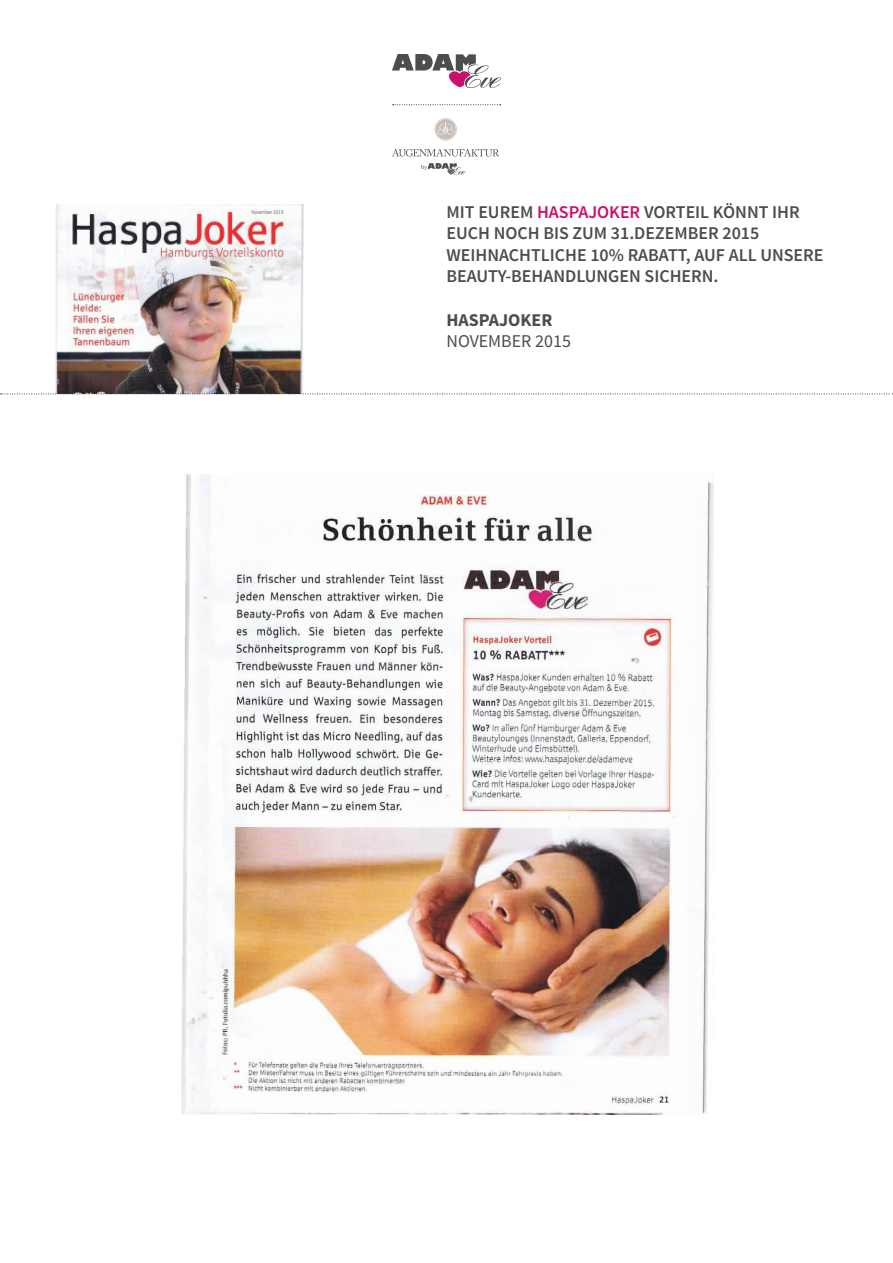
<style>
.page{position:relative;width:893px;height:1263px;background:#fff}
.page>*{position:absolute;margin:0;border:0;box-sizing:border-box;transform-origin:0 0}
.t1{font:600 18px/21.6px "Source Sans Pro";color:#4d4d4c}
.t2{font:18px "Source Sans Pro";color:#4d4d4c}
.t3{font:700 18px "Source Sans Pro";color:#4d4d4c}
.s1{color:#ca106c}
</style>
<div class="page">
<img style="left:181px;top:474px;width:533px;height:641px">
<img style="left:55px;top:204px;width:248px;height:189px">
<svg style="left:1px;top:393px;width:892px;height:1px"></svg>
<svg style="left:392px;top:54px;width:109px;height:34px"></svg>
<svg style="left:434px;top:118px;width:23px;height:23px"></svg>
<svg style="left:392px;top:149px;width:107px;height:7px"></svg>
<svg style="left:421px;top:163px;width:45px;height:12px"></svg>
<svg style="left:393px;top:104px;width:108px;height:1px"></svg>
<p class="t1" style="left:446px;top:201px;width:379px">MIT EUREM <span class="s1">HASPAJOKER</span> VORTEIL KÖNNT IH R EUCH NOCH BIS ZUM 31.DEZEM BER 2015<br>WEIH NACHTLICH E 10% RABATT, AUF ALL UNSERE BEAUTY-BEHANDLUNGEN SICH ERN.</p>
<p class="t3" style="left:446px;top:308px;width:107px">HASPAJOKER</p>
<p class="t2" style="left:446px;top:330px;width:126px">NOVEMBER 2015</p>
</div>
